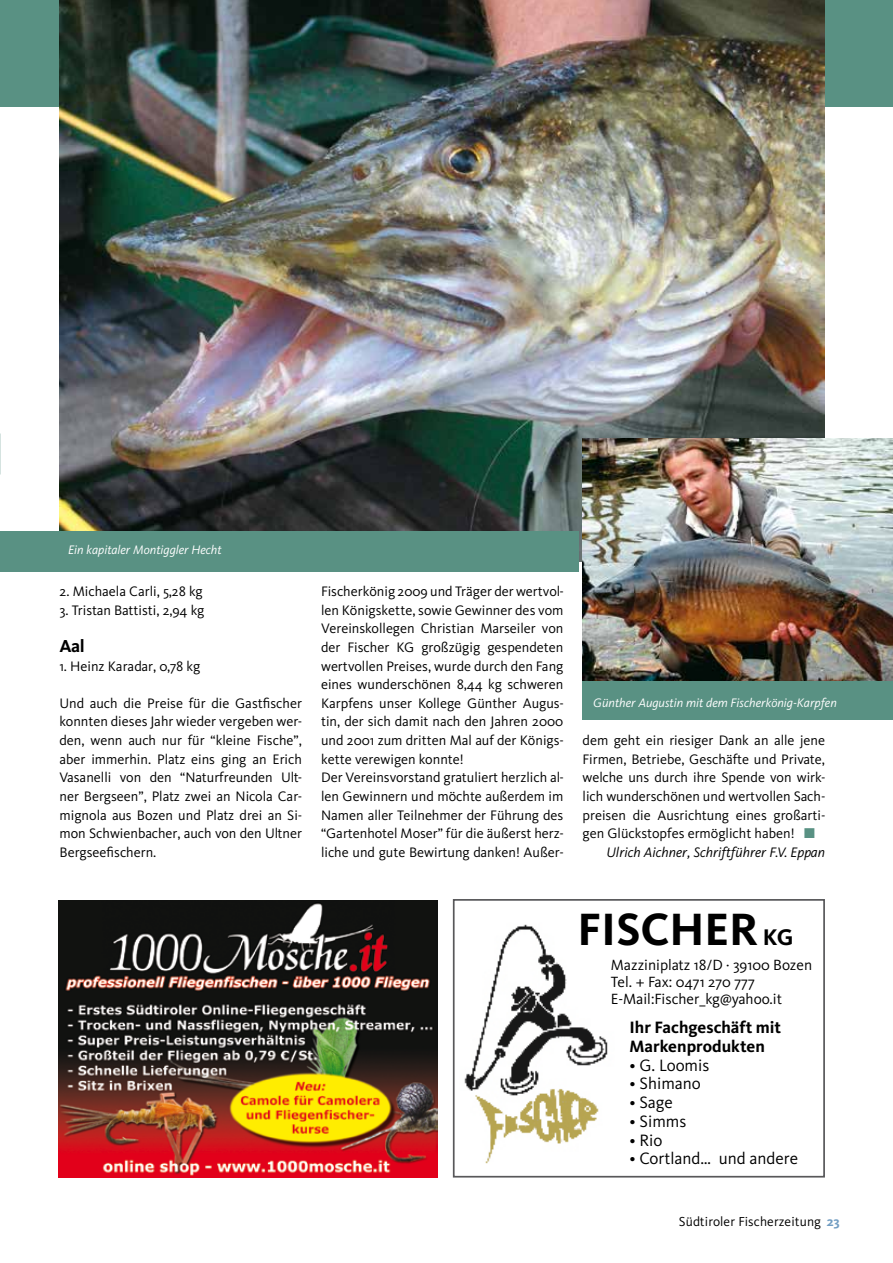
<style>
.page{position:relative;width:893px;height:1263px;background:#fff}
.page>*{position:absolute;margin:0;border:0;box-sizing:border-box;transform-origin:0 0}
.t1{font:700 46.95px "Kievit";color:#000}
.t2{font:700 18px "Kievit";color:#000}
.t3{font:17.1px "Kievit";color:#000}
.t4{font:700 17.1px/18.8px "Kievit";color:#000}
.t5{font:15.3px/17.1px "Kievit";color:#000}
.t6{font:14.25px/18.6px "Kievit";color:#000;text-align:justify}
.t7{font:italic 14.25px "Kievit";color:#000}
.t8{font:13.5px "Kievit";letter-spacing:.01em;color:#000}
.t9{font:italic 12.75px "Kievit";color:#fff}
.s1{color:#599183}
.s2{font-size:23.4px}
.s3{font-weight:700;color:#719dc2}
</style>
<div class="page">
<div style="left:0;top:0;width:893px;height:106px;background:#599183"></div>
<div style="left:583px;top:679px;width:310px;height:41px;background:#599183"></div>
<div style="left:453px;top:899px;width:372px;height:278px;border:2px solid #58585a"></div>
<img style="left:464px;top:924px;width:144px;height:239px">
<img style="left:58px;top:900px;width:379px;height:278px">
<img style="left:60px;top:0;width:765px;height:561px">
<img style="left:583px;top:438px;width:310px;height:242px">
<div style="left:0;top:531px;width:578px;height:41px;background:#599183"></div>
<p class="t9" style="left:68px;top:542px;width:155px">Ein kapitaler Montiggler Hecht</p>
<p class="t6" style="left:60px;top:582px;width:145px">2. Michaela Carli, 5,28 kg</p>
<p class="t6" style="left:60px;top:601px;width:146px">3. Tristan Battisti, 2,94 kg</p>
<p class="t2" style="left:60px;top:635px;width:27px">Aal</p>
<p class="t6" style="left:60px;top:657px;width:142px">1. Heinz Karadar, 0,78 kg</p>
<p class="t6" style="left:60px;top:694px;width:244px">Und auch die Preise für die Gastfischer konnten dieses Jahr wieder vergeben wer&shy;den, wenn auch nur für “kleine Fische”, aber immerhin. Platz eins ging an Erich Vasanelli von den “Naturfreunden Ult&shy;ner Bergseen”, Platz zwei an Nicola Car&shy;mignola aus Bozen und Platz drei an Si&shy;mon Schwienbacher, auch von den Ultner Bergseefischern.</p>
<p class="t9" style="left:593px;top:695px;width:245px">Günther Augustin mit dem Fischerkönig-Karpfen</p>
<p class="t6" style="left:321px;top:582px;width:244px;text-align:left">Fischerkönig 2009 und Träger der wertvol&shy;len Königskette, sowie Gewinner des vom Vereinskollegen Christian Marseiler von der Fischer KG großzügig gespendeten wertvollen Preises, wurde durch den Fang eines wunderschönen 8,44 kg schweren Karpfens unser Kollege Günther Augus&shy;tin, der sich damit nach den Jahren 2000 und 2001 zum dritten Mal auf der Königs&shy;kette verewigen konnte!<br>Der Vereinsvorstand gratuliert herzlich al&shy;len Gewinnern und möchte außerdem im Namen aller Teilnehmer der Führung des “Gartenhotel Moser” für die äußerst herz&shy;liche und gute Bewirtung danken! Außer-</p>
<p class="t6" style="left:583px;top:731px;width:244px">dem geht ein riesiger Dank an alle jene</p>
<p class="t6" style="left:583px;top:750px;width:244px">Firmen, Betriebe, Geschäfte und Private,</p>
<p class="t6" style="left:583px;top:768px;width:244px">welche uns durch ihre Spende von wirk-</p>
<p class="t6" style="left:583px;top:787px;width:244px">lich wunderschönen und wertvollen Sach-</p>
<p class="t6" style="left:583px;top:806px;width:244px">preisen die Ausrichtung eines großarti-</p>
<p class="t6" style="left:583px;top:824px;width:234px">gen Glückstopfes ermöglicht haben! <span class="s1">■</span></p>
<p class="t7" style="left:607px;top:844px;width:220px">Ulrich Aichner, Schriftführer F.V. Eppan</p>
<h1 class="t1" style="left:577px;top:902px;width:218px">FISCHER <span class="s2">KG</span></h1>
<p class="t5" style="left:611px;top:956px;width:203px">Mazziniplatz 18/D · 39100 Bozen<br>Tel. + Fax: 0471 270 777<br>E-Mail:Fischer_kg@yahoo.it</p>
<p class="t4" style="left:630px;top:1018px;width:153px">Ihr Fachgeschäft mit<br>Markenprodukten</p>
<p class="t3" style="left:630px;top:1055px;width:81px">• G. Loomis</p>
<p class="t3" style="left:630px;top:1074px;width:73px">• Shimano</p>
<p class="t3" style="left:630px;top:1093px;width:45px">• Sage</p>
<p class="t3" style="left:630px;top:1111px;width:58px">• Simms</p>
<p class="t3" style="left:630px;top:1130px;width:35px">• Rio</p>
<p class="t3" style="left:630px;top:1149px;width:170px">• Cortland… und andere</p>
<p class="t8" style="left:679px;top:1214px;width:162px">Südtiroler Fischerzeitung <span class="s3">23</span></p>
</div>
